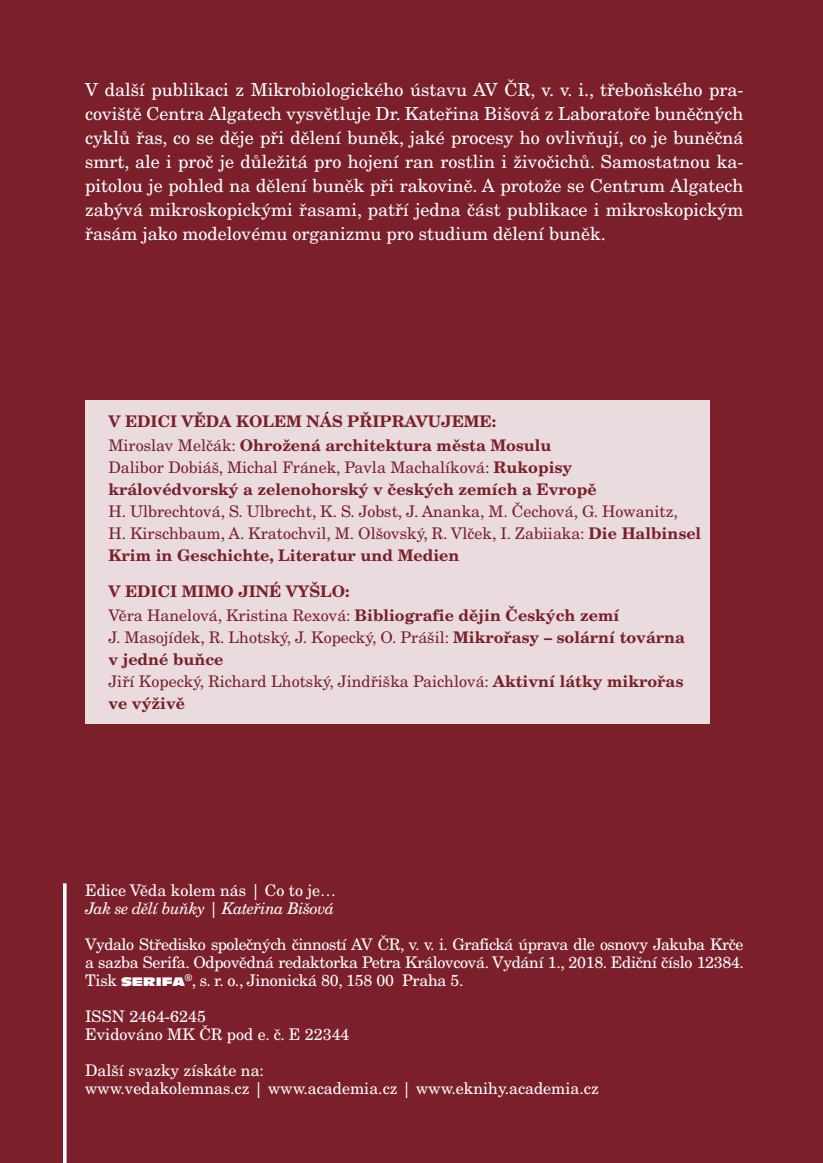
<style>
.page{position:relative;width:823px;height:1163px;background:#fff}
.page>*{position:absolute;margin:0;border:0;box-sizing:border-box;transform-origin:0 0}
.t1{font:18px/24px "New Century Schlbk CE";color:#fff;text-align:justify}
.t2{font:16px/18px "New Century Schlbk CE";color:#fff}
.t3{font:16px/22px "New Century Schlbk CE";color:#7b202b}
.t4{font:700 16px/23.6px "New Century Schlbk CE";color:#7b202b}
.t5{font:italic 16px "New Century Schlbk CE";letter-spacing:-.03em;color:#fff}
.s1{font-weight:400}
.s2{font-weight:700}
.s3{font-family:"Antique Olive CE Nord";font-size:12px}
</style>
<div class="page">
<div style="left:0;top:0;width:822px;height:1162px;background:#7b202b"></div>
<div style="left:85px;top:400px;width:624px;height:323px;background:#eadcde"></div>
<svg style="left:63px;top:883px;width:4px;height:279px"></svg>
<p class="t1" style="left:85px;top:78px;width:659px">V další publikaci z Mikrobiologického ústavu AV ČR, v. v. i., třeboňského pra&shy;coviště Centra Algatech vysvětluje Dr. Kateřina Bišová z Laboratoře buněčných cyklů řas, co se děje při dělení buněk, jaké procesy ho ovlivňují, co je buněčná smrt, ale i proč je důležitá pro hojení ran rostlin i živočichů. Samostatnou ka&shy;pitolou je pohled na dělení buněk při rakovině. A protože se Centrum Algatech zabývá mikroskopickými řasami, patří jedna část publikace i mikroskopickým řasám jako modelovému organizmu pro studium dělení buněk.</p>
<p class="t4" style="left:108px;top:409px;width:444px">V edici Věda kolem nás připravujeme:<br><span class="s1">Miroslav Melčák:</span> Ohrožená architektura města Mosulu</p>
<p class="t4" style="left:108px;top:456px;width:489px;line-height:22px"><span class="s1">Dalibor Dobiáš, Michal Fránek, Pavla Machalíková:</span> Rukopisy královédvorský a zelenohorský v českých zemích a Evropě</p>
<p class="t3" style="left:108px;top:500px;width:594px">H. Ulbrechtová, S. Ulbrecht, K. S. Jobst, J. Ananka, M. Čechová, G. Howanitz,<br>H. Kirschbaum, A. Kratochvil, M. Olšovský, R. Vlček, I. Zabiiaka: <span class="s2">Die Halbinsel<br>Krim in Geschichte, Literatur und Medien</span></p>
<p class="t4" style="left:108px;top:579px;width:512px">V edici mimo jiné vyšlo:<br><span class="s1">Věra Hanelová, Kristina Rexová:</span> Bibliografie dějin Českých zemí</p>
<p class="t3" style="left:108px;top:626px;width:577px">J. Masojídek, R. Lhotský, J. Kopecký, O. Prášil: <span class="s2">Mikrořasy – solární továrna v jedné buňce<br></span>Jiří Kopecký, Richard Lhotský, Jindřiška Paichlová: <span class="s2">Aktivní látky mikrořas ve výživě</span></p>
<p class="t2" style="left:85px;top:881px;width:252px">Edice Věda kolem nás | Co to je…</p>
<p class="t5" style="left:85px;top:898px;width:251px">Jak se dělí buňky | Kateřina Bišová</p>
<p class="t2" style="left:85px;top:935px;width:660px;text-align:justify">Vydalo Středisko společných činností AV ČR, v. v. i. Grafická úprava dle osnovy Jakuba Krče a sazba Serifa. Odpovědná redaktorka Petra Královcová. Vydání 1., 2018. Ediční číslo 12384.<br>Tisk <span class="s3">SERIFA</span><sup>®</sup>, s. r. o., Jinonická 80, 158 00 Praha 5.</p>
<p class="t2" style="left:85px;top:1007px;width:266px">ISSN 2464-6245<br>Evidováno MK ČR pod e. č. E 22344</p>
<p class="t2" style="left:85px;top:1061px;width:515px">Další svazky získáte na:<br>www.vedakolemnas.cz | www.academia.cz | www.eknihy.academia.cz</p>
</div>
